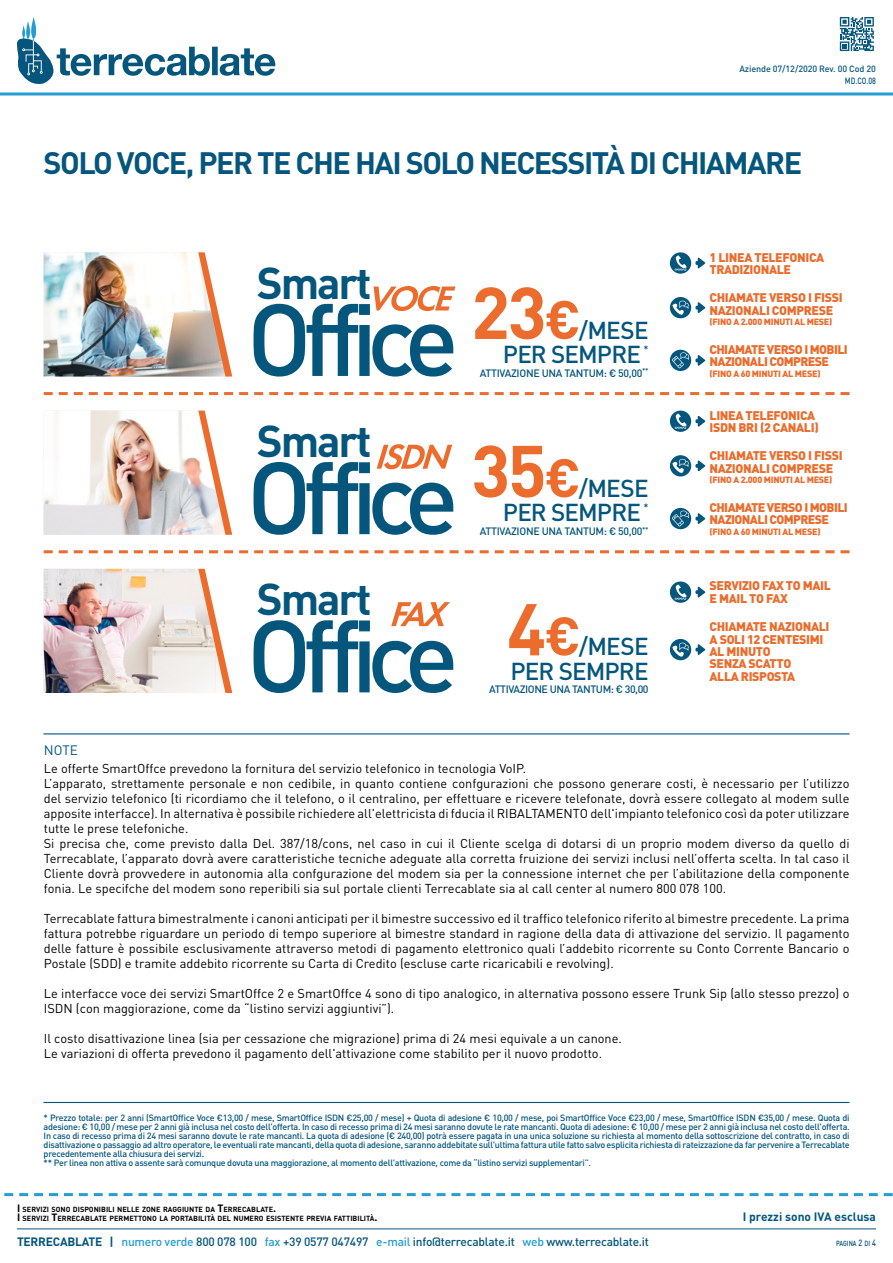
<style>
.page{position:relative;width:893px;height:1263px;background:#fff}
.page>*{position:absolute;margin:0;border:0;box-sizing:border-box;transform-origin:0 0}
.t1{font:700 72px "FFDIN Pro";color:#eb6c2c}
.t2{font:700 43.95px "FFDIN Pro";letter-spacing:-.05em;color:#04567d}
.t3{font:700 30.6px "FFDIN Pro";letter-spacing:-.05em;color:#04567d}
.t4{font:500 24.15px "FFDIN Pro";letter-spacing:-.04em;color:#04567d}
.t5{font:13.5px "FFDIN Pro";color:#04567d}
.t6{font:12.75px/15px "FFDIN Pro";color:#000;text-align:justify}
.t7{font:900 12.45px/12.5px "FFDIN Pro";letter-spacing:-.03em;color:#eb6c2c}
.t8{font:900 12.45px/12.5px "FFDIN Pro";letter-spacing:-.05em;color:#eb6c2c}
.t9{font:500 12px "FFDIN Pro";letter-spacing:-.02em;color:#04567d}
.t10{font:700 12px "FFDIN Pro";color:#04567d}
.t11{font:500 10.65px "FFDIN Pro";letter-spacing:-.03em;color:#04567d}
.t12{font:500 10.5px "FFDIN Pro";color:#04567d}
.t13{font:500 9px/9px "FFDIN Pro";letter-spacing:-.03em;color:#04567d;text-align:justify}
.t14{font:900 9px "FFDIN Pro";letter-spacing:-.03em;color:#eb6c2c}
.t15{font:500 9px/12px "FFDIN Pro";letter-spacing:-.01em;color:#04567d;text-align:right}
.t16{font:700 7.35px/9px "FFDIN Pro";color:#000}
.t17{font:500 7.35px "FFDIN Pro";color:#004d72;scale:.8 1}
.t18{font:500 6.9px "FFDIN Pro";color:#04567d}
.s1{font-size:53.25px}
.s2{font-size:10.5px}
.s3{font-weight:700}
.s4{color:#269cd3}
.s5{font-size:9px}
</style>
<div class="page">
<svg style="left:840px;top:17px;width:34px;height:34px"></svg>
<svg style="left:17px;top:17px;width:259px;height:67px"></svg>
<hr style="left:0;top:92px;width:893px;height:3px;background:#269cd3">
<svg style="left:4px;top:1193px;width:889px;height:3px"></svg>
<hr style="left:17px;top:1228px;width:859px;height:1px;background:#04567d">
<hr style="left:43px;top:733px;width:806px;height:1px;background:#04567d">
<hr style="left:43px;top:1102px;width:806px;height:1px;background:#04567d">
<svg style="left:44px;top:392px;width:805px;height:3px"></svg>
<svg style="left:44px;top:550px;width:805px;height:3px"></svg>
<img style="left:44px;top:252px;width:188px;height:125px">
<svg style="left:695px;top:302px;width:10px;height:11px"></svg>
<div style="left:670px;top:297px;width:21px;height:21px;background:#04567d;border-radius:50%"></div>
<svg style="left:672px;top:301px;width:17px;height:14px"></svg>
<svg style="left:695px;top:257px;width:10px;height:12px"></svg>
<svg style="left:670px;top:252px;width:21px;height:22px"></svg>
<svg style="left:674px;top:255px;width:13px;height:16px"></svg>
<svg style="left:695px;top:355px;width:10px;height:11px"></svg>
<div style="left:670px;top:350px;width:21px;height:21px;background:#04567d;border-radius:50%"></div>
<svg style="left:672px;top:352px;width:17px;height:16px"></svg>
<img style="left:44px;top:411px;width:188px;height:124px">
<svg style="left:695px;top:460px;width:10px;height:11px"></svg>
<div style="left:670px;top:455px;width:21px;height:21px;background:#04567d;border-radius:50%"></div>
<svg style="left:672px;top:459px;width:17px;height:14px"></svg>
<svg style="left:695px;top:416px;width:10px;height:11px"></svg>
<div style="left:670px;top:411px;width:21px;height:21px;background:#04567d;border-radius:50%"></div>
<svg style="left:674px;top:414px;width:13px;height:15px"></svg>
<svg style="left:695px;top:513px;width:10px;height:11px"></svg>
<svg style="left:670px;top:508px;width:21px;height:21px"></svg>
<svg style="left:672px;top:511px;width:17px;height:16px"></svg>
<img style="left:44px;top:569px;width:188px;height:124px">
<svg style="left:695px;top:644px;width:10px;height:11px"></svg>
<div style="left:670px;top:639px;width:21px;height:21px;background:#04567d;border-radius:50%"></div>
<svg style="left:672px;top:643px;width:17px;height:14px"></svg>
<svg style="left:695px;top:586px;width:10px;height:12px"></svg>
<svg style="left:670px;top:581px;width:21px;height:22px"></svg>
<svg style="left:674px;top:584px;width:13px;height:16px"></svg>
<svg style="left:254px;top:286px;width:201px;height:91px"></svg>
<svg style="left:254px;top:444px;width:199px;height:91px"></svg>
<svg style="left:254px;top:602px;width:199px;height:91px"></svg>
<p class="t15" style="left:739px;top:62px;width:138px">Aziende 07/12/2020 Rev. 00 Cod 20<br>MD.CO.08</p>
<p class="t3" style="left:44px;top:138px;width:760px">SOLO VOCE, PER TE CHE HAI SOLO NECESSITÀ DI CHIAMARE</p>
<p class="t5" style="left:44px;top:739px;width:36px">NOTE</p>
<p class="t2" style="left:257px;top:246px;width:116px">Smart</p>
<p class="t2" style="left:257px;top:404px;width:116px">Smart</p>
<p class="t2" style="left:257px;top:562px;width:116px">Smart</p>
<p class="t1" style="left:471px;top:253px;width:111px">23<span class="s1">€</span></p>
<p class="t4" style="left:579px;top:311px;width:71px">/MESE</p>
<p class="t4" style="left:503px;top:335px;width:140px">PER SEMPRE</p>
<p class="t12" style="left:643px;top:340px;width:7px">*</p>
<p class="t7" style="left:709px;top:249px;width:116px">1 LINEA TELEFONICA<br>TRADIZIONALE</p>
<p class="t7" style="left:709px;top:290px;width:135px">CHIAMATE VERSO I FISSI<br>NAZIONALI COMPRESE</p>
<p class="t14" style="left:709px;top:314px;width:124px">(FINO A 2.000 MINUTI AL MESE)</p>
<p class="t8" style="left:709px;top:341px;width:140px">CHIAMATE VERSO I MOBILI<br>NAZIONALI COMPRESE</p>
<p class="t18" style="left:642px;top:365px;width:8px">**</p>
<p class="t11" style="left:480px;top:364px;width:164px">ATTIVAZIONE UNA TANTUM: € 50,00</p>
<p class="t14" style="left:709px;top:366px;width:112px">(FINO A 60 MINUTI AL MESE)</p>
<p class="t1" style="left:471px;top:411px;width:111px">35<span class="s1">€</span></p>
<p class="t4" style="left:579px;top:469px;width:71px">/MESE</p>
<p class="t4" style="left:503px;top:493px;width:140px">PER SEMPRE</p>
<p class="t12" style="left:643px;top:499px;width:7px">*</p>
<p class="t11" style="left:480px;top:522px;width:170px">ATTIVAZIONE UNA TANTUM: € 50,00<sup>**</sup></p>
<p class="t1" style="left:507px;top:569px;width:75px">4<span class="s1">€</span></p>
<p class="t4" style="left:579px;top:627px;width:71px">/MESE</p>
<p class="t4" style="left:510px;top:651px;width:140px">PER SEMPRE</p>
<p class="t11" style="left:489px;top:680px;width:161px">ATTIVAZIONE UNA TANTUM: € 30,00</p>
<p class="t7" style="left:709px;top:407px;width:111px">LINEA TELEFONICA<br>ISDN BRI (2 CANALI)</p>
<p class="t7" style="left:709px;top:448px;width:135px">CHIAMATE VERSO I FISSI<br>NAZIONALI COMPRESE</p>
<p class="t14" style="left:709px;top:472px;width:124px">(FINO A 2.000 MINUTI AL MESE)</p>
<p class="t8" style="left:709px;top:499px;width:140px">CHIAMATE VERSO I MOBILI<br>NAZIONALI COMPRESE</p>
<p class="t14" style="left:709px;top:524px;width:112px">(FINO A 60 MINUTI AL MESE)</p>
<p class="t7" style="left:709px;top:578px;width:123px">SERVIZIO FAX TO MAIL</p>
<p class="t7" style="left:709px;top:590px;width:80px">E MAIL TO FAX</p>
<p class="t7" style="left:709px;top:619px;width:121px">CHIAMATE NAZIONALI</p>
<p class="t7" style="left:709px;top:631px;width:115px">A SOLI 12 CENTESIMI</p>
<p class="t7" style="left:709px;top:643px;width:63px">AL MINUTO</p>
<p class="t7" style="left:709px;top:656px;width:83px">SENZA SCATTO</p>
<p class="t7" style="left:709px;top:668px;width:87px">ALLA RISPOSTA</p>
<p class="t6" style="left:44px;top:759px;width:484px">Le offerte SmartOffce prevedono la fornitura del servizio telefonico in tecnologia VoIP.</p>
<p class="t6" style="left:44px;top:774px;width:807px">L’apparato, strettamente personale e non cedibile, in quanto contiene confgurazioni che possono generare costi, è necessario per l’utilizzo del servizio telefonico (ti ricordiamo che il telefono, o il centralino, per effettuare e ricevere telefonate, dovrà essere collegato al modem sulle apposite interfacce). In alternativa è possibile richiedere all'elettricista di fducia il RIBALTAMENTO dell'impianto telefonico così da poter utilizzare tutte le prese telefoniche.</p>
<p class="t6" style="left:44px;top:834px;width:807px">Si precisa che, come previsto dalla Del. 387/18/cons, nel caso in cui il Cliente scelga di dotarsi di un proprio modem diverso da quello di Terrecablate, l’apparato dovrà avere caratteristiche tecniche adeguate alla corretta fruizione dei servizi inclusi nell’offerta scelta. In tal caso il Cliente dovrà provvedere in autonomia alla confgurazione del modem sia per la connessione internet che per l’abilitazione della componente fonia. Le specifche del modem sono reperibili sia sul portale clienti Terrecablate sia al call center al numero 800 078 100.</p>
<p class="t6" style="left:44px;top:909px;width:807px">Terrecablate fattura bimestralmente i canoni anticipati per il bimestre successivo ed il traffico telefonico riferito al bimestre precedente. La prima fattura potrebbe riguardare un periodo di tempo superiore al bimestre standard in ragione della data di attivazione del servizio. Il pagamento delle fatture è possibile esclusivamente attraverso metodi di pagamento elettronico quali l’addebito ricorrente su Conto Corrente Bancario o Postale (SDD) e tramite addebito ricorrente su Carta di Credito (escluse carte ricaricabili e revolving).</p>
<p class="t6" style="left:44px;top:984px;width:807px">Le interfacce voce dei servizi SmartOffce 2 e SmartOffce 4 sono di tipo analogico, in alternativa possono essere Trunk Sip (allo stesso prezzo) o<br>ISDN (con maggiorazione, come da “listino servizi aggiuntivi”).</p>
<p class="t6" style="left:44px;top:1029px;width:580px">Il costo disattivazione linea (sia per cessazione che migrazione) prima di 24 mesi equivale a un canone.</p>
<p class="t6" style="left:44px;top:1044px;width:560px">Le variazioni di offerta prevedono il pagamento dell'attivazione come stabilito per il nuovo prodotto.</p>
<p class="t13" style="left:44px;top:1112px;width:808px">* Prezzo totale: per 2 anni (SmartOffice Voce €13,00 / mese, SmartOffice ISDN €25,00 / mese) + Quota di adesione € 10,00 / mese, poi SmartOffice Voce €23,00 / mese, SmartOffice ISDN €35,00 / mese. Quota di adesione: € 10,00 / mese per 2 anni già inclusa nel costo dell'offerta. In caso di recesso prima di 24 mesi saranno dovute le rate mancanti. Quota di adesione: € 10,00 / mese per 2 anni già inclusa nel costo dell'offerta.<br>In caso di recesso prima di 24 mesi saranno dovute le rate mancanti. La quota di adesione (€ 240,00) potrà essere pagata in una unica soluzione su richiesta al momento della sottoscrizione del contratto, in caso di disattivazione o passaggio ad altro operatore, le eventuali rate mancanti, della quota di adesione, saranno addebitate sull'ultima fattura utile fatto salvo esplicita richiesta di rateizzazione da far pervenire a Terrecablate precedentemente alla chiusura dei servizi.</p>
<p class="t13" style="left:44px;top:1157px;width:549px">** Per linea non attiva o assente sarà comunque dovuta una maggiorazione, al momento dell'attivazione, come da “listino servizi supplementari”.</p>
<p class="t16" style="left:17px;top:1204px;width:362px"><span class="s2">I</span> SERVIZI SONO DISPONI BI LI NELLE ZONE RAGGIUNTE DA <span class="s2">T</span>ERRECABLATE<span class="s2">.<br>I</span> SERVIZI <span class="s2">T</span>ERRECABLATE PERMETTONO LA PORTABI LITÀ DEL NUMERO ESISTENTE PREVIA FATTI BI LITÀ<span class="s2">.</span></p>
<p class="t10" style="left:743px;top:1206px;width:135px">I prezzi sono IVA esclusa</p>
<p class="t9" style="left:17px;top:1232px;width:633px"><span class="s3">TERRECABLATE |</span> <span class="s4">numero verde</span> 800 078 100 <span class="s4">fax</span> +39 0577 047497 <span class="s4">e-mail</span> info@terrecablate.it <span class="s4">web</span> www.terrecablate.it</p>
<p class="t17" style="left:836px;top:1237px;width:51px">PAGINA <span class="s5">2</span> DI <span class="s5">4</span></p>
</div>
